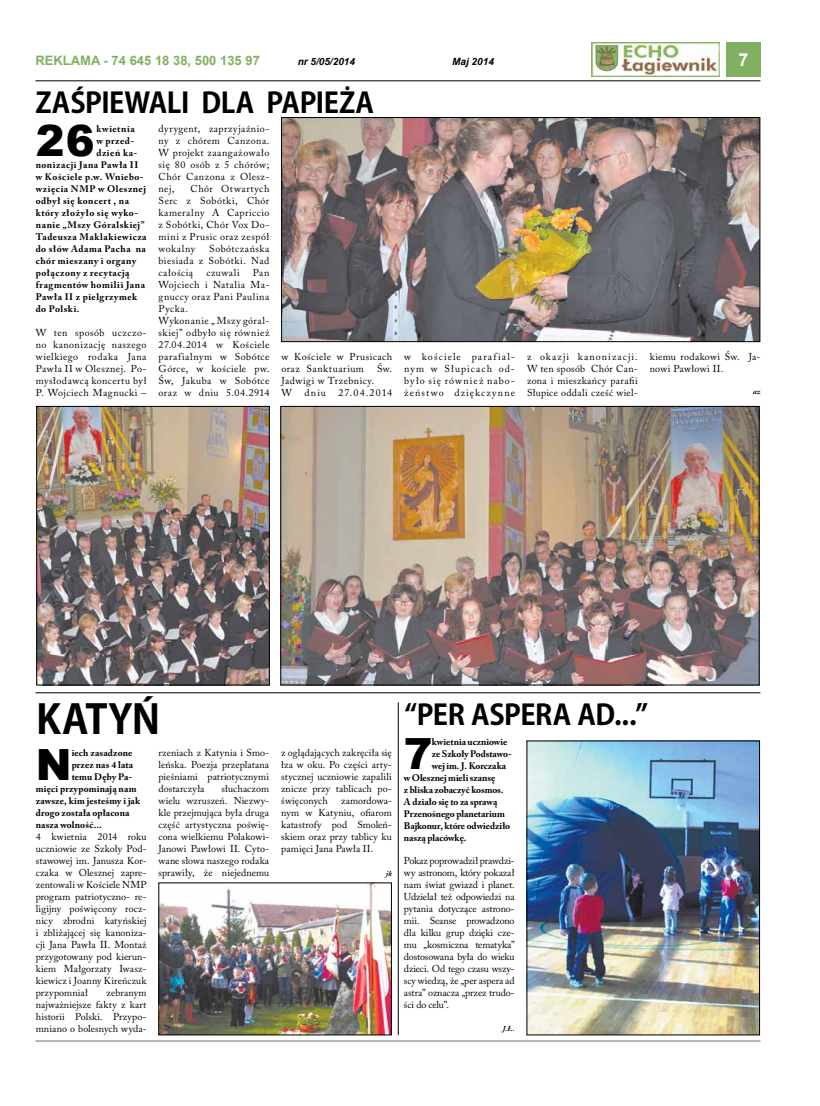
<style>
.page{position:relative;width:820px;height:1106px;background:#fff}
.page>*{position:absolute;margin:0;border:0;box-sizing:border-box;transform-origin:0 0}
.t1{font:900 43px "Arial";color:#000}
.t2{font:700 40px "Koz Go Pr 6 N";color:#000}
.t3{font:700 28px "Koz Go Pr 6 N";letter-spacing:-.015em;color:#000}
.t4{font:700 18px "Arial";color:#fff}
.t5{font:700 13px "Arial";color:#81b160}
.t6{font:10px/12px "Adobe Caslon Pro";letter-spacing:.035em;color:#000;text-align:justify}
.t7{font:italic 700 10px "Arial";color:#000}
.t8{font:10px "Adobe Caslon Pro";letter-spacing:.06em;color:#000}
.t9{font:700 9.5px "Adobe Caslon Pro";letter-spacing:.055em;color:#000}
.t10{font:700 9.5px "Adobe Caslon Pro";letter-spacing:.025em;color:#000}
.t11{font:700 9.5px "Adobe Caslon Pro";letter-spacing:-.01em;color:#000}
.t12{font:700 9.5px "Adobe Caslon Pro";letter-spacing:-.005em;color:#000}
.t13{font:700 9.5px "Adobe Caslon Pro";letter-spacing:.05em;color:#000}
.t14{font:700 9.5px "Adobe Caslon Pro";letter-spacing:.065em;color:#000}
.t15{font:italic 700 7.5px "Adobe Caslon Pro";color:#000}
</style>
<div class="page">
<div style="left:726px;top:43px;width:34px;height:34px;background:#81b160"></div>
<img style="left:591px;top:43px;width:128px;height:34px">
<hr style="left:35px;top:81px;width:725px;height:1px;background:#000">
<hr style="left:35px;top:1040px;width:725px;height:1px;background:#6d6e71">
<img style="left:160px;top:884px;width:230px;height:149px">
<div style="left:158px;top:882px;width:234px;height:153px;border:1px solid #000"></div>
<img style="left:528px;top:742px;width:229px;height:291px">
<hr style="left:35px;top:692px;width:725px;height:1px;background:#000">
<img style="left:282px;top:408px;width:475px;height:275px">
<div style="left:280px;top:406px;width:479px;height:279px;border:1px solid #000"></div>
<img style="left:38px;top:408px;width:230px;height:275px">
<div style="left:36px;top:406px;width:234px;height:279px;border:1px solid #000"></div>
<img style="left:283px;top:119px;width:475px;height:221px">
<div style="left:281px;top:117px;width:479px;height:225px;border:1px solid #000"></div>
<hr style="left:397px;top:702px;width:1px;height:333px;background:#000">
<h3 class="t5" style="left:35px;top:52px;width:226px">REKLAMA - 74 645 18 38, 500 135 97</h3>
<p class="t7" style="left:297px;top:55px;width:59px">nr 5/05/2014</p>
<p class="t7" style="left:452px;top:55px;width:43px">Maj 2014</p>
<h3 class="t4" style="left:738px;top:48px;width:12px">7</h3>
<h3 class="t3" style="left:35px;top:86px;width:65px">ZAŚPIEWALI</h3>
<h3 class="t3" style="left:201px;top:86px;width:18px">DLA</h3>
<h3 class="t3" style="left:266px;top:86px;width:15px">PAPIE</h3>
<h3 class="t3" style="left:339px;top:86px;width:35px">ŻA</h3>
<h1 class="t1" style="left:36px;top:109px;width:60px">26</h1>
<p class="t14" style="left:96px;top:123px;width:40px">kwietnia</p>
<p class="t10" style="left:96px;top:135px;width:39px">w przed-</p>
<p class="t10" style="left:96px;top:147px;width:42px">dzień ka-</p>
<p class="t9" style="left:36px;top:159px;width:104px">nonizacji Jana Pawła II</p>
<p class="t13" style="left:36px;top:171px;width:109px">w Kościele p.w. Wniebo-</p>
<p class="t9" style="left:36px;top:183px;width:112px">wzięcia NMP w Olesznej</p>
<p class="t13" style="left:36px;top:195px;width:95px">odbył się koncert , na</p>
<p class="t9" style="left:36px;top:207px;width:104px">który złożyło się wyko-</p>
<p class="t9" style="left:36px;top:219px;width:110px">nanie „Mszy Góralskiej”</p>
<p class="t9" style="left:36px;top:231px;width:112px">Tadeusza Maklakiewicza</p>
<p class="t13" style="left:36px;top:243px;width:111px">do słów Adama Pacha na</p>
<p class="t9" style="left:36px;top:255px;width:102px">chór mieszany i organy</p>
<p class="t9" style="left:36px;top:267px;width:95px">połączony z recytacją</p>
<p class="t9" style="left:36px;top:279px;width:111px">fragmentów homilii Jana</p>
<p class="t9" style="left:36px;top:291px;width:103px">Pawła II z pielgrzymek</p>
<p class="t10" style="left:36px;top:303px;width:45px">do Polski.</p>
<p class="t6" style="left:36px;top:327px;width:112px">W ten sposób uczczo&shy;no kanonizację naszego wielkiego rodaka Jana Pawła II w Olesznej. Po&shy;mysłodawcą koncertu był P. Wojciech Magnucki –</p>
<p class="t6" style="left:158px;top:123px;width:112px">dyrygent, zaprzyjaźnio&shy;ny z chórem Canzona.<br>W projekt zaangażowało się 80 osób z 5 chórów; Chór Canzona z Olesz&shy;nej,</p>
<p class="t6" style="left:158px;top:183px;width:112px;text-indent:32px">Chór Otwartych Serc z Sobótki, Chór kameralny A Capriccio z Sobótki, Chór Vox Do&shy;mini z Prusic oraz zespół wokalny</p>
<p class="t6" style="left:158px;top:243px;width:112px;text-indent:51px">Sobótczańska biesiada z Sobótki. Nad całością</p>
<p class="t8" style="left:206px;top:267px;width:35px">czuwali</p>
<p class="t6" style="left:158px;top:267px;width:112px;text-align:left;text-indent:94px">Pan<br>Wojciech i Natalia Ma&shy;gnuccy oraz Pani Paulina<br>Pycka.<br>Wykonanie „ Mszy góral&shy;skiej” odbyło się również<br>27.04.2014 w Kościele parafialnym w Sobótce<br>Górce, w kościele pw.<br>Św, Jakuba w Sobótce oraz w dniu 5.04.2914</p>
<p class="t6" style="left:281px;top:351px;width:112px">w Kościele w Prusicach oraz Sanktuarium</p>
<p class="t6" style="left:377px;top:363px;width:17px">Św.</p>
<p class="t6" style="left:281px;top:375px;width:94px">Jadwigi w Trzebnicy.<br>W</p>
<p class="t6" style="left:304px;top:387px;width:23px">dniu</p>
<p class="t6" style="left:338px;top:387px;width:55px">27.04.2014</p>
<p class="t6" style="left:404px;top:351px;width:112px">w kościele parafial&shy;nym w Słupicach od&shy;było się również nabo&shy;żeństwo dziękczynne</p>
<p class="t6" style="left:527px;top:351px;width:112px">z okazji kanonizacji.<br>W ten sposób Chór Can&shy;zona i mieszkańcy parafii Słupice oddali cześć wiel-</p>
<p class="t6" style="left:649px;top:351px;width:112px">kiemu rodakowi Św. Ja&shy;nowi Pawłowi II.</p>
<p class="t15" style="left:752px;top:387px;width:9px">az</p>
<h2 class="t2" style="left:36px;top:697px;width:125px">KATYŃ</h2>
<h3 class="t3" style="left:404px;top:698px;width:245px">“PER ASPERA AD...”</h3>
<h1 class="t1" style="left:36px;top:733px;width:37px">N</h1>
<p class="t10" style="left:72px;top:747px;width:62px">iech zasadzone</p>
<h1 class="t1" style="left:404px;top:722px;width:30px">7</h1>
<p class="t11" style="left:431px;top:736px;width:77px">kwietnia uczniowie</p>
<p class="t6" style="left:158px;top:747px;width:112px">rzeniach z Katynia i Smo&shy;leńska. Poezja przeplatana pieśniami patriotycznymi dostarczyła</p>
<p class="t6" style="left:281px;top:747px;width:112px">z oglądających zakręciła się łza w oku. Po części arty&shy;stycznej uczniowie zapalili znicze przy tablicach po&shy;święconych</p>
<p class="t11" style="left:431px;top:748px;width:81px">ze Szkoły Podstawo-</p>
<p class="t12" style="left:431px;top:760px;width:76px">wej im. J. Korczaka</p>
<p class="t11" style="left:404px;top:772px;width:93px">w Olesznej mieli szansę</p>
<p class="t11" style="left:404px;top:784px;width:101px">z bliska zobaczyć kosmos.</p>
<p class="t12" style="left:404px;top:796px;width:95px">A działo się to za sprawą</p>
<p class="t12" style="left:404px;top:808px;width:102px">Przenośnego planetarium</p>
<p class="t11" style="left:404px;top:820px;width:108px">Bajkonur, które odwiedziło</p>
<p class="t12" style="left:404px;top:832px;width:64px">naszą placówkę.</p>
<p class="t6" style="left:404px;top:855px;width:112px">Pokaz poprowadził prawdzi&shy;wy astronom, który pokazał nam świat gwiazd i planet.<br>Udzielał też odpowiedzi na pytania dotyczące astrono&shy;mii. Seanse prowadzono dla kilku grup dzięki cze&shy;mu „kosmiczna tematyka” dostosowana była do wieku dzieci. Od tego czasu wszy&shy;scy wiedzą, że „per aspera ad astra” oznacza „przez trudo&shy;ści do celu”.</p>
<p class="t15" style="left:502px;top:1024px;width:14px">J.Ł.</p>
<p class="t10" style="left:72px;top:759px;width:63px">przez nas 4 lata</p>
<p class="t10" style="left:72px;top:771px;width:62px">temu Dęby Pa-</p>
<p class="t10" style="left:36px;top:783px;width:102px">mięci przypominają nam</p>
<p class="t10" style="left:36px;top:795px;width:106px">zawsze, kim jesteśmy i jak</p>
<p class="t10" style="left:36px;top:807px;width:95px">drogo została opłacona</p>
<p class="t10" style="left:36px;top:819px;width:68px">nasza wolność...</p>
<p class="t6" style="left:36px;top:831px;width:112px">4 kwietnia 2014 roku uczniowie ze Szkoły Pod&shy;stawowej im. Janusza Kor&shy;czaka w Olesznej zapre&shy;zentowali w Kościele NMP program patriotyczno- re&shy;ligijny poświęcony rocz&shy;nicy zbrodni katyńskiej i zbliżającej się kanoniza&shy;cji Jana Pawła II. Montaż przygotowany pod kierun&shy;kiem Małgorzaty Iwasz&shy;kiewicz i Joanny Kireńczuk przypomniał</p>
<p class="t6" style="left:158px;top:783px;width:112px;text-indent:63px">słuchaczom wielu wzruszeń. Niezwy&shy;kle przejmująca była druga część artystyczna poświę&shy;cona wielkiemu Polakowi-Janowi Pawłowi II. Cyto&shy;wane słowa naszego rodaka sprawiły, że niejednemu</p>
<p class="t6" style="left:281px;top:795px;width:112px;text-indent:60px">zamordowa&shy;nym w Katyniu, ofiarom katastrofy pod Smoleń&shy;skiem oraz przy tablicy ku pamięci Jana Pawła II.</p>
<p class="t15" style="left:386px;top:869px;width:7px">jk</p>
<p class="t6" style="left:36px;top:987px;width:112px;text-indent:71px">zebranym najważniejsze fakty z kart historii Polski. Przypo&shy;mniano o bolesnych wyda-</p>
</div>
